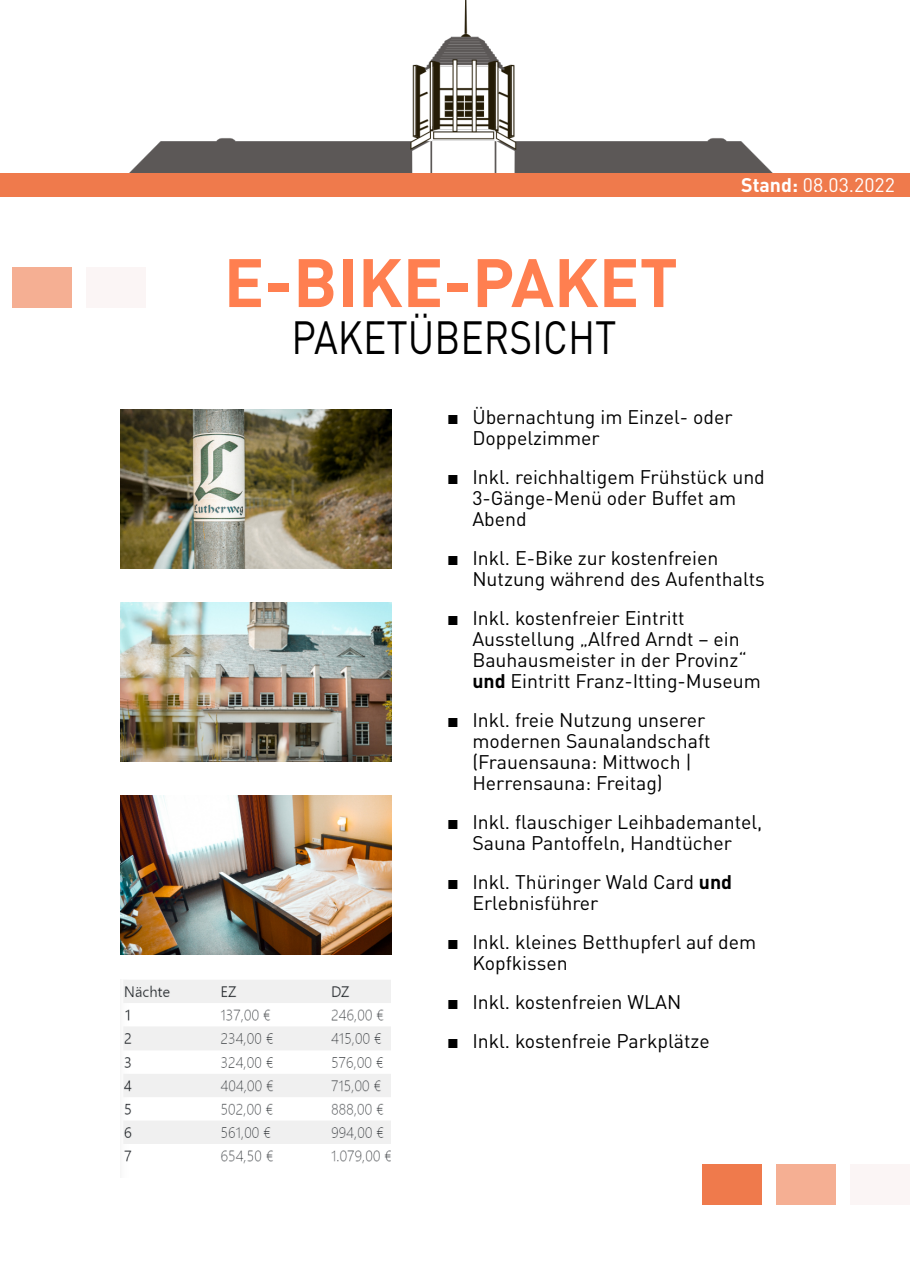
<style>
.page{position:relative;width:910px;height:1280px;background:#fff}
.page>*{position:absolute;margin:0;border:0;box-sizing:border-box;transform-origin:0 0}
.t1{font:700 67.35px "DIN Pro";color:#ff7f50}
.t2{font:45.9px "DIN Pro";color:#000;scale:.85 1}
.t3{font:19.5px/21px "DIN Pro";color:#000}
.t4{font:19.5px "DIN Pro";color:#fff}
.s1{font-weight:700}
.s2{font-family:"Arial"}
</style>
<div class="page">
<img style="left:129px;top:0;width:644px;height:173px">
<div style="left:0;top:173px;width:910px;height:23px;background:#ef7a4c"></div>
<div style="left:702px;top:1165px;width:60px;height:40px;background:#ef7a4c"></div>
<div style="left:776px;top:1165px;width:60px;height:40px;background:#f5af93"></div>
<div style="left:850px;top:1165px;width:60px;height:40px;background:#fbf5f5"></div>
<div style="left:12px;top:267px;width:60px;height:40px;background:#f5af93"></div>
<div style="left:86px;top:267px;width:60px;height:40px;background:#fbf5f5"></div>
<img style="left:121px;top:410px;width:270px;height:159px">
<img style="left:121px;top:602px;width:270px;height:159px">
<img style="left:121px;top:795px;width:270px;height:159px">
<img style="left:123px;top:980px;width:267px;height:184px">
<h1 class="t1" style="left:224px;top:256px;width:456px">E-BIKE-PAKET</h1>
<h2 class="t2" style="left:292px;top:322px;width:384px">PAKETÜBERSICHT</h2>
<p class="t4" style="left:741px;top:178px;width:155px"><span class="s1">Stand:</span> 08.03.2022</p>
<p class="t3" style="left:472px;top:408px;width:262px;text-indent:-25px"><span class="s2">■</span> Übernachtung im Einzel- oder<br>Doppelzimmer</p>
<p class="t3" style="left:472px;top:468px;width:294px;text-indent:-25px"><span class="s2">■</span> Inkl. reichhaltigem Frühstück und<br>3-Gänge-Menü oder Buffet am<br>Abend</p>
<p class="t3" style="left:472px;top:549px;width:294px;text-indent:-25px"><span class="s2">■</span> Inkl. E-Bike zur kostenfreien<br>Nutzung während des Aufenthalts</p>
<p class="t3" style="left:472px;top:609px;width:290px;text-indent:-25px"><span class="s2">■</span> Inkl. kostenfreier Eintritt<br>Ausstellung „Alfred Arndt – ein<br>Bauhausmeister in der Provinz“ <span class="s1">und</span> Eintritt Franz-Itting-Museum</p>
<p class="t3" style="left:472px;top:711px;width:240px;text-indent:-25px"><span class="s2">■</span> Inkl. freie Nutzung unserer modernen Saunalandschaft (Frauensauna: Mittwoch |<br>Herrensauna: Freitag)</p>
<p class="t3" style="left:447px;top:813px;width:317px;text-align:center"><span class="s2">■</span> Inkl. flauschiger Leihbademantel,<br>Sauna Pantoffeln, Handtücher</p>
<p class="t3" style="left:472px;top:873px;width:261px;text-indent:-25px"><span class="s2">■</span> Inkl. Thüringer Wald Card <span class="s1">und<br></span>Erlebnisführer</p>
<p class="t3" style="left:472px;top:933px;width:285px;text-indent:-25px"><span class="s2">■</span> Inkl. kleines Betthupferl auf dem<br>Kopfkissen</p>
<p class="t3" style="left:447px;top:993px;width:236px"><span class="s2">■</span> Inkl. kostenfreien WLAN</p>
<p class="t3" style="left:447px;top:1032px;width:264px"><span class="s2">■</span> Inkl. kostenfreie Parkplätze</p>
</div>
